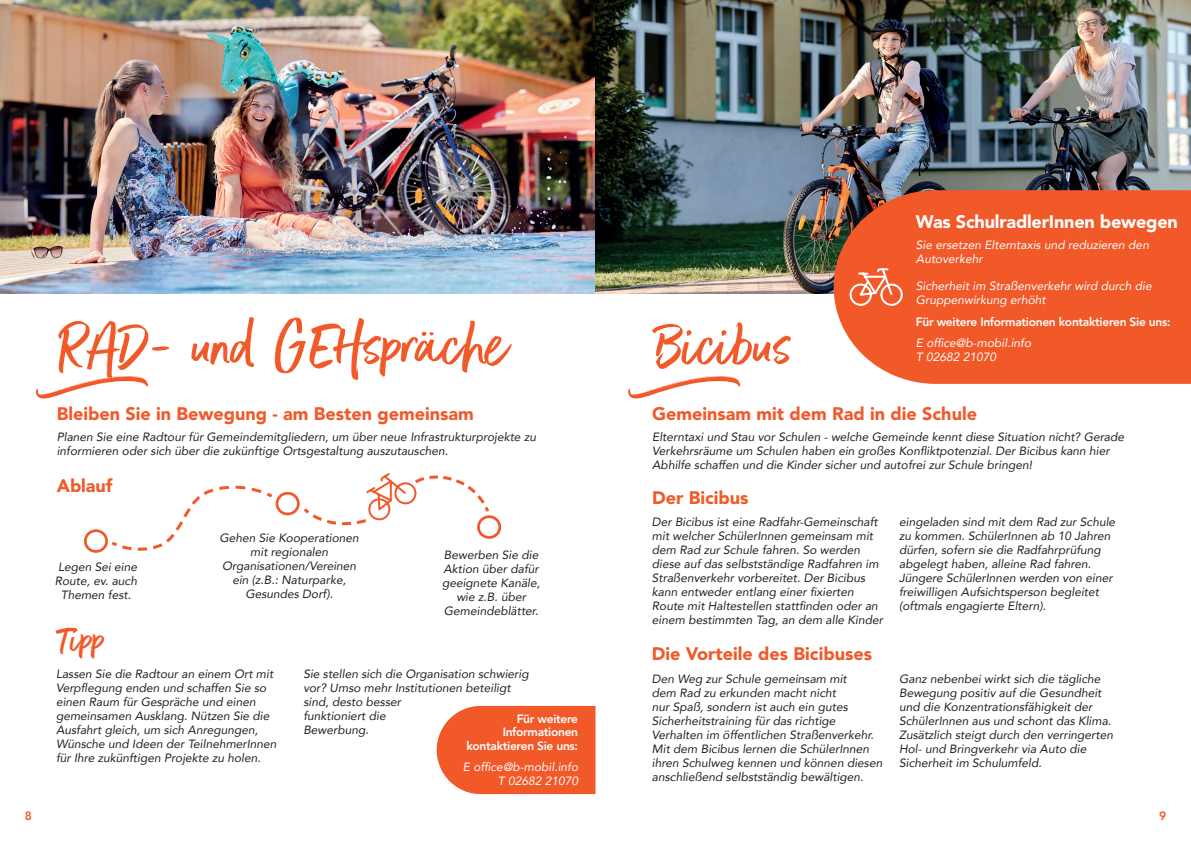
<style>
.page{position:relative;width:1191px;height:842px;background:#fff}
.page>*{position:absolute;margin:0;border:0;box-sizing:border-box;transform-origin:0 0}
.t1{font:76.6px "Better Times Swash";color:#f15929}
.t2{font:72px "Better Times";color:#f15929}
.t3{font:45px "Better Times";color:#f15929}
.t4{font:900 18px "Avenir";color:#f15929}
.t5{font:900 18px "Avenir";letter-spacing:-.01em;color:#fff}
.t6{font:italic 12px/14px "Avenir";color:#231f20}
.t7{font:italic 12px/14px "Avenir";color:#fff}
.t8{font:800 12px/13.5px "Avenir";letter-spacing:-.025em;color:#fff;text-align:right}
.t9{font:800 12px "Avenir";color:#f15929}
</style>
<div class="page">
<img style="left:0;top:0;width:1191px;height:293px">
<div style="left:437px;top:706px;width:158px;height:88px;background:#f15929"></div>
<div style="left:84px;top:529px;width:24px;height:24px;border:3px solid #f15929;border-radius:50%"></div>
<div style="left:276px;top:492px;width:24px;height:23px;border:3px solid #f15929;border-radius:50%"></div>
<div style="left:477px;top:515px;width:24px;height:24px;border:3px solid #f15929;border-radius:50%"></div>
<svg style="left:111px;top:485px;width:162px;height:66px"></svg>
<svg style="left:303px;top:473px;width:188px;height:55px"></svg>
<svg style="left:833px;top:190px;width:358px;height:194px;background:#ec5e31"></svg>
<svg style="left:848px;top:267px;width:55px;height:40px;background:#f47f5b"></svg>
<h2 class="t2" style="left:57px;top:306px;width:454px">RAD- und GEHspräche</h2>
<h1 class="t1" style="left:34px;top:356px;width:119px">h</h1>
<h3 class="t4" style="left:57px;top:400px;width:418px">Bleiben Sie in Bewegung - am Besten gemeinsam</h3>
<p class="t6" style="left:57px;top:430px;width:481px">Planen Sie eine Radtour für Gemeindemitgliedern, um über neue Infrastrukturprojekte zu informieren oder sich über die zukünftige Ortsgestaltung auszutauschen.</p>
<h3 class="t4" style="left:57px;top:472px;width:57px">Ablauf</h3>
<p class="t6" style="left:55px;top:559px;width:84px;text-align:center">Legen Sei eine<br>Route, ev. auch<br>Themen fest.</p>
<h3 class="t3" style="left:57px;top:615px;width:50px">Tipp</h3>
<p class="t6" style="left:219px;top:531px;width:141px;text-align:center">Gehen Sie Kooperationen mit regionalen<br>Organisationen/Vereinen ein (z.B.: Naturparke,<br>Gesundes Dorf).</p>
<p class="t6" style="left:442px;top:547px;width:100px;text-align:center">Bewerben Sie die<br>Aktion über dafür geeignete Kanäle, wie z.B. über<br>Gemeindeblätter.</p>
<p class="t6" style="left:56px;top:666px;width:222px">Lassen Sie die Radtour an einem Ort mit Verpflegung enden und schaffen Sie so einen Raum für Gespräche und einen gemeinsamen Ausklang. Nützen Sie die Ausfahrt gleich, um sich Anregungen, Wünsche und Ideen der TeilnehmerInnen für Ihre zukünftigen Projekte zu holen.</p>
<p class="t6" style="left:303px;top:666px;width:227px">Sie stellen sich die Organisation schwierig vor? Umso mehr Institutionen beteiligt sind, desto besser<br>funktioniert die<br>Bewerbung.</p>
<p class="t8" style="left:466px;top:713px;width:113px">Für weitere<br>Informationen kontaktieren Sie uns:</p>
<p class="t7" style="left:463px;top:760px;width:117px;text-align:right">E office@b-mobil.info<br>T 02682 21070</p>
<h3 class="t5" style="left:916px;top:208px;width:263px">Was SchulradlerInnen bewegen</h3>
<p class="t7" style="left:916px;top:238px;width:234px">Sie ersetzen Elterntaxis und reduzieren den<br>Autoverkehr</p>
<p class="t7" style="left:916px;top:278px;width:237px">Sicherheit im Straßenverkehr wird durch die<br>Gruppenwirkung erhöht</p>
<p class="t8" style="left:916px;top:316px;width:256px">Für weitere Informationen kontaktieren Sie uns:</p>
<p class="t7" style="left:916px;top:336px;width:117px">E office@b-mobil.info<br>T 02682 21070</p>
<h2 class="t2" style="left:652px;top:306px;width:142px">Bicibus</h2>
<h3 class="t4" style="left:652px;top:400px;width:326px">Gemeinsam mit dem Rad in die Schule</h3>
<p class="t6" style="left:652px;top:430px;width:473px">Elterntaxi und Stau vor Schulen - welche Gemeinde kennt diese Situation nicht? Gerade<br>Verkehrsräume um Schulen haben ein großes Konfliktpotenzial. Der Bicibus kann hier<br>Abhilfe schaffen und die Kinder sicher und autofrei zur Schule bringen!</p>
<h1 class="t1" style="left:626px;top:356px;width:119px">h</h1>
<h3 class="t4" style="left:652px;top:484px;width:98px">Der Bicibus</h3>
<p class="t6" style="left:652px;top:515px;width:232px">Der Bicibus ist eine Radfahr-Gemeinschaft mit welcher SchülerInnen gemeinsam mit dem Rad zur Schule fahren. So werden diese auf das selbstständige Radfahren im Straßenverkehr vorbereitet. Der Bicibus kann entweder entlang einer fixierten Route mit Haltestellen stattfinden oder an einem bestimmten Tag, an dem alle Kinder</p>
<p class="t6" style="left:899px;top:515px;width:218px">eingeladen sind mit dem Rad zur Schule zu kommen. SchülerInnen ab 10 Jahren dürfen, sofern sie die Radfahrprüfung abgelegt haben, alleine Rad fahren.<br>Jüngere SchülerInnen werden von einer freiwilligen Aufsichtsperson begleitet (oftmals engagierte Eltern).</p>
<h3 class="t4" style="left:652px;top:640px;width:222px">Die Vorteile des Bicibuses</h3>
<p class="t6" style="left:652px;top:672px;width:232px">Den Weg zur Schule gemeinsam mit<br>dem Rad zu erkunden macht nicht<br>nur Spaß, sondern ist auch ein gutes Sicherheitstraining für das richtige Verhalten im öffentlichen Straßenverkehr.<br>Mit dem Bicibus lernen die SchülerInnen ihren Schulweg kennen und können diesen anschließend selbstständig bewältigen.</p>
<p class="t6" style="left:899px;top:672px;width:215px">Ganz nebenbei wirkt sich die tägliche Bewegung positiv auf die Gesundheit und die Konzentrationsfähigkeit der SchülerInnen aus und schont das Klima.<br>Zusätzlich steigt durch den verringerten Hol- und Bringverkehr via Auto die Sicherheit im Schulumfeld.</p>
<p class="t9" style="left:25px;top:807px;width:9px">8</p>
<p class="t9" style="left:1159px;top:807px;width:9px">9</p>
</div>
